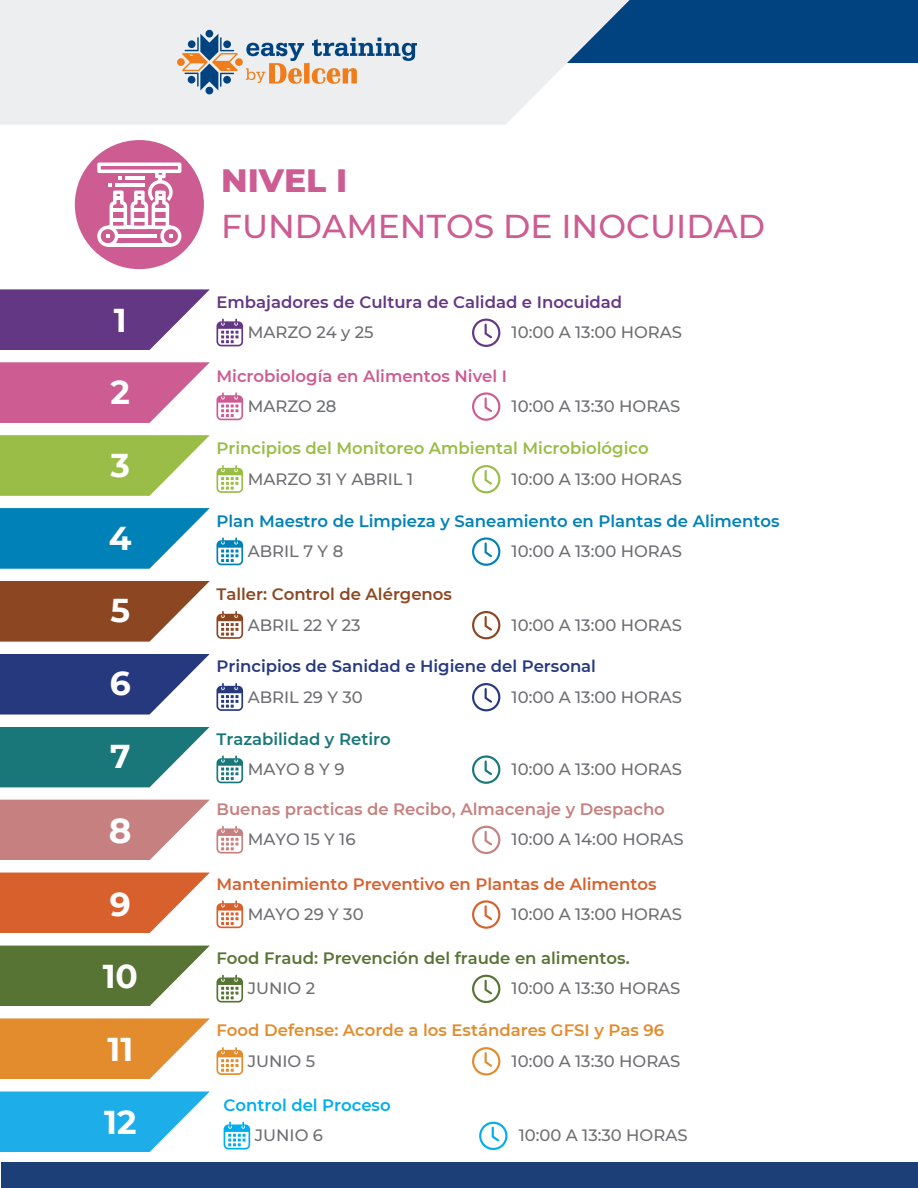
<style>
.page{position:relative;width:918px;height:1188px;background:#fff}
.page>*{position:absolute;margin:0;border:0;box-sizing:border-box;transform-origin:0 0}
.t1{font:700 34.5px "Montserrat";color:#fff}
.t2{font:500 33px "Montserrat";color:#cc5c92}
.t3{font:700 33px "Montserrat";color:#fff}
.t4{font:800 33px "Montserrat";color:#cc5c92}
.t5{font:500 16.5px "Montserrat";color:#6d6e71}
.t6{font:600 16.5px "Montserrat";color:#0082b8}
.t7{font:600 16.5px "Montserrat";color:#99bd47}
.t8{font:600 16.5px "Montserrat";color:#c78080}
.t9{font:600 16.5px "Montserrat";color:#d8602d}
.t10{font:600 16.5px "Montserrat";color:#e28c2d}
.t11{font:600 16.5px "Montserrat";color:#587435}
.t12{font:600 16.5px "Montserrat";color:#643785}
.t13{font:600 16.5px "Montserrat";color:#27397e}
.t14{font:600 16.5px "Montserrat";color:#cc5c92}
.t15{font:600 16.5px "Montserrat";color:#8c4722}
.t16{font:600 16.5px "Montserrat";color:#197779}
.t17{font:600 16.5px "Montserrat";color:#00aeef}
</style>
<div class="page">
<div style="left:1px;top:1162px;width:917px;height:26px;background:#1c3f78"></div>
<div style="left:75px;top:140px;width:129px;height:129px;background:#cc5c92;border-radius:50%"></div>
<svg style="left:97px;top:163px;width:84px;height:84px"></svg>
<svg style="left:0;top:289px;width:210px;height:61px;background:#7a5496"></svg>
<svg style="left:216px;top:319px;width:27px;height:27px"></svg>
<svg style="left:472px;top:319px;width:28px;height:28px"></svg>
<svg style="left:0;top:362px;width:210px;height:61px;background:#d373a1"></svg>
<svg style="left:0;top:435px;width:210px;height:61px;background:#a7c661"></svg>
<svg style="left:0;top:508px;width:210px;height:61px;background:#2494c2"></svg>
<svg style="left:0;top:581px;width:210px;height:61px;background:#9c6142"></svg>
<svg style="left:0;top:654px;width:210px;height:61px;background:#465690"></svg>
<svg style="left:0;top:727px;width:210px;height:60px;background:#39898b"></svg>
<svg style="left:0;top:800px;width:210px;height:60px;background:#ce9191"></svg>
<svg style="left:0;top:873px;width:210px;height:60px;background:#dd764a"></svg>
<svg style="left:0;top:946px;width:210px;height:60px;background:#6f8751"></svg>
<svg style="left:0;top:1018px;width:210px;height:61px;background:#e69c4b"></svg>
<svg style="left:216px;top:465px;width:27px;height:28px"></svg>
<svg style="left:472px;top:465px;width:28px;height:28px"></svg>
<svg style="left:216px;top:537px;width:27px;height:28px"></svg>
<svg style="left:472px;top:537px;width:28px;height:29px"></svg>
<svg style="left:216px;top:392px;width:27px;height:28px"></svg>
<svg style="left:472px;top:392px;width:28px;height:29px"></svg>
<svg style="left:216px;top:611px;width:27px;height:28px"></svg>
<svg style="left:472px;top:611px;width:28px;height:28px"></svg>
<svg style="left:216px;top:683px;width:27px;height:28px"></svg>
<svg style="left:472px;top:683px;width:28px;height:28px"></svg>
<svg style="left:216px;top:755px;width:27px;height:28px"></svg>
<svg style="left:472px;top:755px;width:28px;height:29px"></svg>
<svg style="left:216px;top:826px;width:27px;height:28px"></svg>
<svg style="left:472px;top:826px;width:28px;height:28px"></svg>
<svg style="left:216px;top:900px;width:27px;height:28px"></svg>
<svg style="left:472px;top:900px;width:28px;height:28px"></svg>
<svg style="left:216px;top:975px;width:27px;height:28px"></svg>
<svg style="left:472px;top:975px;width:28px;height:28px"></svg>
<svg style="left:216px;top:1047px;width:27px;height:28px"></svg>
<svg style="left:472px;top:1047px;width:28px;height:28px"></svg>
<div style="left:402px;top:0;width:516px;height:63px;background:#004380"></div>
<svg style="left:0;top:0;width:630px;height:125px;background:#e6eaed"></svg>
<div style="left:206px;top:30px;width:7px;height:8px;background:#004380;border-radius:50%"></div>
<svg style="left:246px;top:38px;width:171px;height:46px;background:#c5c3c2"></svg>
<div style="left:177px;top:58px;width:8px;height:8px;background:#f07d1b;border-radius:50%"></div>
<svg style="left:182px;top:34px;width:56px;height:60px;background:#a2a8ae"></svg>
<div style="left:235px;top:58px;width:8px;height:8px;background:#f07d1b;border-radius:50%"></div>
<svg style="left:0;top:1092px;width:210px;height:60px;background:#3cb8eb"></svg>
<svg style="left:224px;top:1122px;width:26px;height:28px"></svg>
<svg style="left:479px;top:1122px;width:28px;height:28px"></svg>
<h2 class="t3" style="left:114px;top:300px;width:14px">1</h2>
<h2 class="t3" style="left:111px;top:372px;width:21px">2</h2>
<h2 class="t3" style="left:111px;top:445px;width:21px">3</h2>
<h2 class="t3" style="left:109px;top:518px;width:24px">4</h2>
<h2 class="t3" style="left:111px;top:590px;width:21px">5</h2>
<h2 class="t3" style="left:110px;top:663px;width:23px">6</h2>
<h2 class="t3" style="left:110px;top:736px;width:22px">7</h2>
<h1 class="t1" style="left:109px;top:810px;width:24px">8</h1>
<h2 class="t3" style="left:110px;top:884px;width:23px">9</h2>
<h2 class="t3" style="left:103px;top:956px;width:37px">10</h2>
<h2 class="t3" style="left:107px;top:1029px;width:27px">11</h2>
<h2 class="t3" style="left:104px;top:1102px;width:34px">12</h2>
<h2 class="t4" style="left:221px;top:160px;width:128px">NIVEL I</h2>
<h2 class="t2" style="left:221px;top:206px;width:545px">FUNDAMENTOS DE INOCUIDAD</h2>
<p class="t12" style="left:216px;top:292px;width:407px">Embajadores de Cultura de Calidad e Inocuidad</p>
<p class="t5" style="left:248px;top:322px;width:128px">MARZO 24 y 25</p>
<p class="t5" style="left:512px;top:322px;width:172px">10:00 A 13:00 HORAS</p>
<p class="t14" style="left:216px;top:366px;width:292px">Microbiología en Alimentos Nivel I</p>
<p class="t5" style="left:248px;top:396px;width:90px">MARZO 28</p>
<p class="t5" style="left:512px;top:396px;width:170px">10:00 A 13:30 HORAS</p>
<p class="t7" style="left:216px;top:438px;width:434px">Principios del Monitoreo Ambiental Microbiológico</p>
<p class="t5" style="left:248px;top:469px;width:167px">MARZO 31 Y ABRIL 1</p>
<p class="t5" style="left:512px;top:469px;width:172px">10:00 A 13:00 HORAS</p>
<p class="t6" style="left:216px;top:511px;width:565px">Plan Maestro de Limpieza y Saneamiento en Plantas de Alimentos</p>
<p class="t5" style="left:248px;top:541px;width:97px">ABRIL 7 Y 8</p>
<p class="t5" style="left:512px;top:541px;width:172px">10:00 A 13:00 HORAS</p>
<p class="t15" style="left:216px;top:584px;width:237px">Taller: Control de Alérgenos</p>
<p class="t5" style="left:248px;top:615px;width:114px">ABRIL 22 Y 23</p>
<p class="t5" style="left:512px;top:615px;width:172px">10:00 A 13:00 HORAS</p>
<p class="t13" style="left:216px;top:656px;width:381px">Principios de Sanidad e Higiene del Personal</p>
<p class="t5" style="left:248px;top:687px;width:117px">ABRIL 29 Y 30</p>
<p class="t5" style="left:512px;top:687px;width:172px">10:00 A 13:00 HORAS</p>
<p class="t16" style="left:216px;top:729px;width:176px">Trazabilidad y Retiro</p>
<p class="t5" style="left:248px;top:759px;width:98px">MAYO 8 Y 9</p>
<p class="t5" style="left:512px;top:759px;width:172px">10:00 A 13:00 HORAS</p>
<p class="t8" style="left:216px;top:799px;width:450px">Buenas practicas de Recibo, Almacenaje y Despacho</p>
<p class="t5" style="left:248px;top:829px;width:109px">MAYO 15 Y 16</p>
<p class="t5" style="left:512px;top:829px;width:174px">10:00 A 14:00 HORAS</p>
<p class="t9" style="left:216px;top:874px;width:442px">Mantenimiento Preventivo en Plantas de Alimentos</p>
<p class="t5" style="left:248px;top:904px;width:118px">MAYO 29 Y 30</p>
<p class="t5" style="left:512px;top:904px;width:172px">10:00 A 13:00 HORAS</p>
<p class="t11" style="left:216px;top:948px;width:415px">Food Fraud: Prevención del fraude en alimentos.</p>
<p class="t5" style="left:248px;top:978px;width:69px">JUNIO 2</p>
<p class="t5" style="left:512px;top:978px;width:170px">10:00 A 13:30 HORAS</p>
<p class="t10" style="left:216px;top:1020px;width:449px">Food Defense: Acorde a los Estándares GFSI y Pas 96</p>
<p class="t5" style="left:248px;top:1051px;width:69px">JUNIO 5</p>
<p class="t5" style="left:512px;top:1051px;width:170px">10:00 A 13:30 HORAS</p>
<p class="t17" style="left:224px;top:1095px;width:169px">Control del Proceso</p>
<p class="t5" style="left:255px;top:1125px;width:70px">JUNIO 6</p>
<p class="t5" style="left:519px;top:1125px;width:170px">10:00 A 13:30 HORAS</p>
</div>
